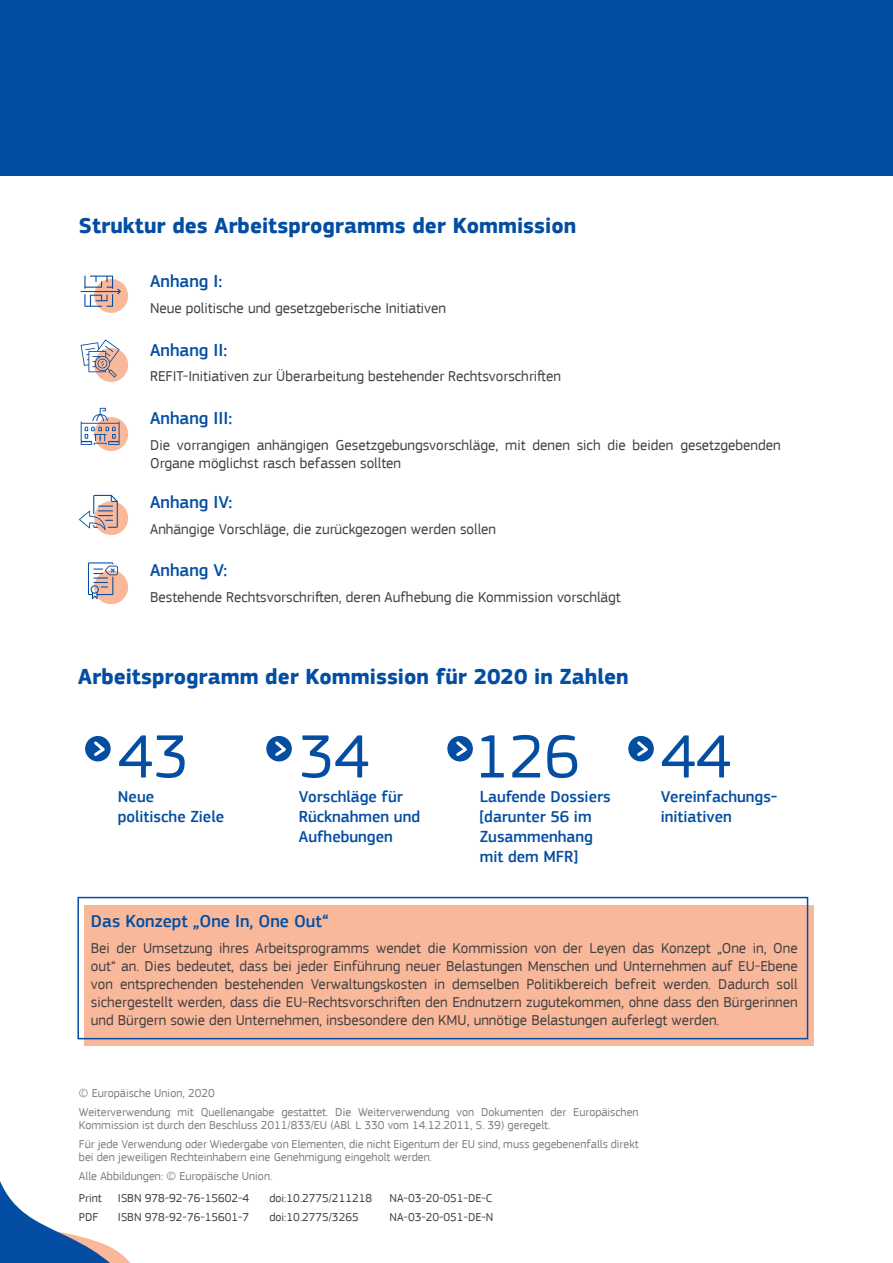
<style>
.page{position:relative;width:893px;height:1263px;background:#fff}
.page>*{position:absolute;margin:0;border:0;box-sizing:border-box;transform-origin:0 0}
.t1{font:63.6px "EC Square Sans Pro";color:#034ea2}
.Title__1{font:700 22.5px "EC Square Sans Pro";color:#034ea2}
.Body_text{font:500 18px "EC Square Sans Pro";color:#034ea2}
.Subtitle__1{font:500 18px "EC Square Sans Pro";color:#034ea2}
.t2{font:500 16.5px/19.8px "EC Square Sans Pro";color:#034ea2}
.Body_text-2{font:15px/18px "EC Square Sans Pro";color:#414042;text-align:justify}
.Footnotes{font:12px/13.5px "EC Square Sans Pro";color:#7b7e7f}
.Footnotes-2{font:12px "EC Square Sans Pro";color:#414042}
</style>
<div class="page">
<svg style="left:0;top:1181px;width:131px;height:82px"></svg>
<div style="left:85px;top:905px;width:729px;height:141px;background:#fab89b"></div>
<div style="left:94px;top:279px;width:34px;height:34px;background:#fab89b;border-radius:50%"></div>
<div style="left:94px;top:348px;width:34px;height:34px;background:#fab89b;border-radius:50%"></div>
<div style="left:94px;top:417px;width:34px;height:34px;background:#fab89b;border-radius:50%"></div>
<div style="left:94px;top:501px;width:34px;height:34px;background:#fab89b;border-radius:50%"></div>
<div style="left:94px;top:570px;width:34px;height:34px;background:#fab89b;border-radius:50%"></div>
<div style="left:77px;top:897px;width:731px;height:142px;border:2px solid #034ea2"></div>
<div style="left:85px;top:736px;width:26px;height:25px;background:#034ea2;border-radius:50%"></div>
<svg style="left:94px;top:739px;width:14px;height:20px"></svg>
<div style="left:266px;top:736px;width:26px;height:25px;background:#034ea2;border-radius:50%"></div>
<svg style="left:275px;top:739px;width:14px;height:20px"></svg>
<div style="left:447px;top:736px;width:26px;height:25px;background:#034ea2;border-radius:50%"></div>
<svg style="left:456px;top:739px;width:14px;height:20px"></svg>
<div style="left:628px;top:736px;width:26px;height:25px;background:#034ea2;border-radius:50%"></div>
<svg style="left:637px;top:739px;width:14px;height:20px"></svg>
<svg style="left:88px;top:562px;width:30px;height:37px"></svg>
<svg style="left:79px;top:495px;width:39px;height:35px"></svg>
<svg style="left:81px;top:408px;width:39px;height:37px"></svg>
<svg style="left:81px;top:340px;width:39px;height:38px"></svg>
<svg style="left:81px;top:276px;width:40px;height:31px"></svg>
<div style="left:0;top:0;width:893px;height:176px;background:#034ea2"></div>
<p class="Title__1" style="left:79px;top:212px;width:499px">Struktur des Arbeitsprogramms der Kommission</p>
<p class="Subtitle__1" style="left:150px;top:271px;width:74px">Anhang I:</p>
<p class="Body_text-2" style="left:150px;top:299px;width:297px">Neue politische und gesetzgeberische Initiativen</p>
<p class="Body_text" style="left:150px;top:339px;width:79px">Anhang II:</p>
<p class="Body_text-2" style="left:150px;top:367px;width:412px">REFIT-Initiativen zur Überarbeitung bestehender Rechtsvorschriften</p>
<p class="Body_text" style="left:150px;top:407px;width:84px">Anhang III:</p>
<p class="Body_text-2" style="left:150px;top:436px;width:632px">Die vorrangigen anhängigen Gesetzgebungsvorschläge, mit denen sich die beiden gesetzgebenden<br>Organe möglichst rasch befassen sollten</p>
<p class="Body_text" style="left:150px;top:492px;width:84px">Anhang IV:</p>
<p class="Body_text-2" style="left:150px;top:520px;width:348px">Anhängige Vorschläge, die zurückgezogen werden sollen</p>
<p class="Body_text" style="left:150px;top:560px;width:79px">Anhang V:</p>
<p class="Body_text-2" style="left:150px;top:588px;width:472px">Bestehende Rechtsvorschriften, deren Aufhebung die Kommission vorschlägt</p>
<p class="Title__1" style="left:78px;top:663px;width:552px">Arbeitsprogramm der Kommission für 2020 in Zahlen</p>
<p class="t1" style="left:118px;top:719px;width:72px">43</p>
<p class="t1" style="left:299px;top:719px;width:72px">34</p>
<p class="t1" style="left:474px;top:719px;width:107px">126</p>
<p class="t1" style="left:661px;top:719px;width:72px">44</p>
<p class="t2" style="left:118px;top:787px;width:108px">Neue politische Ziele</p>
<p class="t2" style="left:299px;top:787px;width:123px">Vorschläge für<br>Rücknahmen und<br>Aufhebungen</p>
<p class="t2" style="left:480px;top:787px;width:132px">Laufende Dossiers [darunter 56 im<br>Zusammenhang mit dem MFR]</p>
<p class="t2" style="left:661px;top:787px;width:118px">Vereinfachungs&shy;initiativen</p>
<p class="Subtitle__1" style="left:91px;top:911px;width:239px">Das Konzept „One In, One Out“</p>
<p class="Body_text-2" style="left:91px;top:939px;width:708px">Bei der Umsetzung ihres Arbeitsprogramms wendet die Kommission von der Leyen das Konzept „One in, One out“ an. Dies bedeutet, dass bei jeder Einführung neuer Belastungen Menschen und Unternehmen auf EU-Ebene von entsprechenden bestehenden Verwaltungskosten in demselben Politikbereich befreit werden. Dadurch soll sichergestellt werden, dass die EU-Rechtsvorschriften den Endnutzern zugutekommen, ohne dass den Bürgerinnen und Bürgern sowie den Unternehmen, insbesondere den KMU, unnötige Belastungen auferlegt werden.</p>
<p class="Footnotes" style="left:79px;top:1086px;width:137px">© Europäische Union, 2020</p>
<p class="Footnotes" style="left:79px;top:1105px;width:561px">Weiterverwendung mit Quellenangabe gestattet. Die Weiterverwendung von Dokumenten der Europäischen<br>Kommission ist durch den Beschluss 2011/833/EU (ABl. L 330 vom 14.12.2011, S. 39) geregelt.</p>
<p class="Footnotes" style="left:79px;top:1137px;width:561px">Für jede Verwendung oder Wiedergabe von Elementen, die nicht Eigentum der EU sind, muss gegebenenfalls direkt bei den jeweiligen Rechteinhabern eine Genehmigung eingeholt werden.</p>
<p class="Footnotes" style="left:79px;top:1169px;width:195px">Alle Abbildungen: © Europäische Union.</p>
<p class="Footnotes-2" style="left:79px;top:1191px;width:24px">Print</p>
<p class="Footnotes-2" style="left:118px;top:1191px;width:133px">ISBN 978-92-76-15602-4</p>
<p class="Footnotes-2" style="left:269px;top:1191px;width:104px">doi:10.2775/211218</p>
<p class="Footnotes-2" style="left:389px;top:1191px;width:104px">NA-03-20-051-DE-C</p>
<p class="Footnotes-2" style="left:79px;top:1210px;width:21px">PDF</p>
<p class="Footnotes-2" style="left:118px;top:1210px;width:133px">ISBN 978-92-76-15601-7</p>
<p class="Footnotes-2" style="left:269px;top:1210px;width:91px">doi:10.2775/3265</p>
<p class="Footnotes-2" style="left:389px;top:1210px;width:106px">NA-03-20-051-DE-N</p>
</div>
